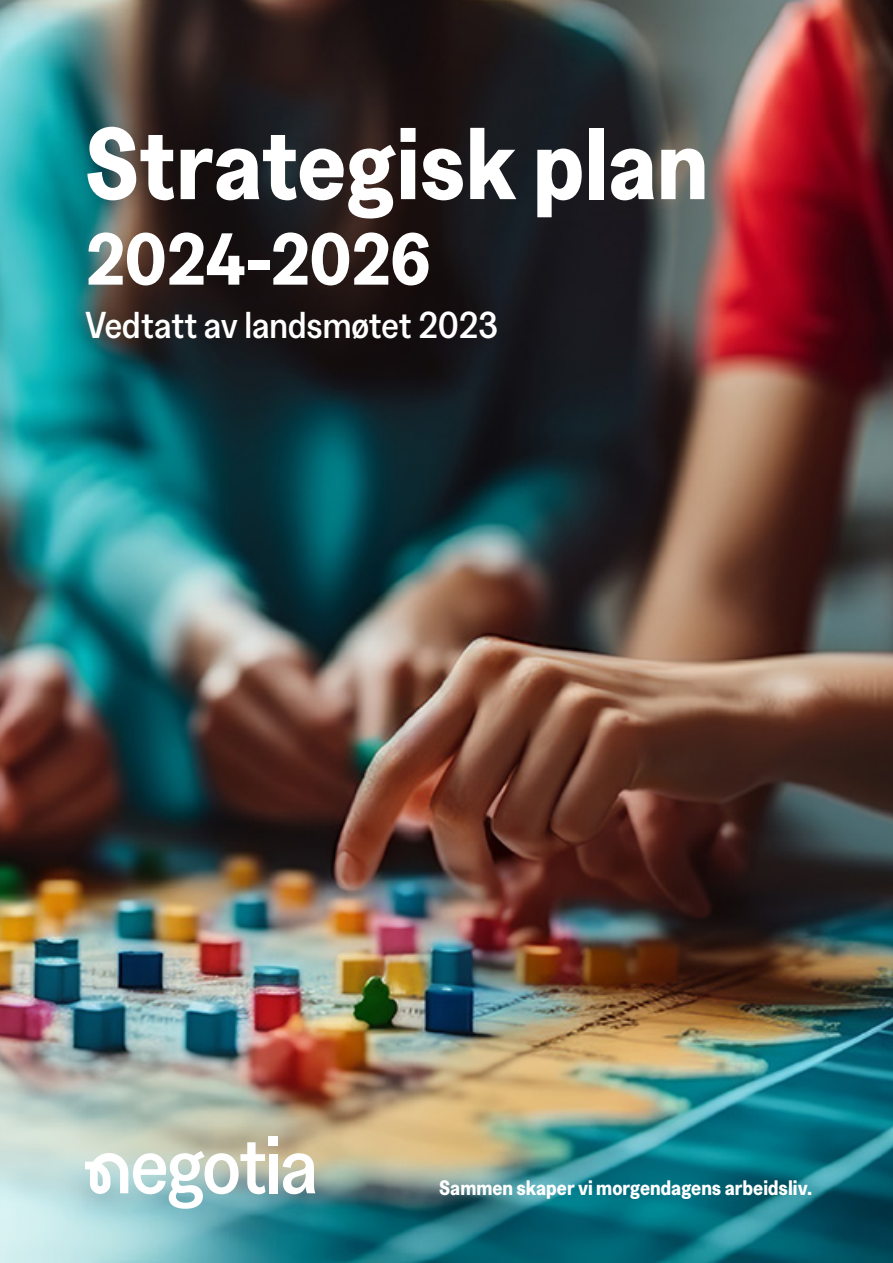
<style>
.page{position:relative;width:893px;height:1263px;background:#fff}
.page>*{position:absolute;margin:0;border:0;box-sizing:border-box;transform-origin:0 0}
.t1{font:700 102px "Greed";color:#fff}
.t2{font:700 73.5px "Greed";color:#fff}
.t3{font:500 37.5px "Greed";color:#fff}
.t4{font:700 21px "Greed";color:#fff}
</style>
<div class="page">
<img style="left:0;top:0;width:893px;height:1263px">
<div style="left:269px;top:1154px;width:9px;height:39px;background:#fff"></div>
<div style="left:269px;top:1136px;width:9px;height:9px;background:#fff"></div>
<svg style="left:283px;top:1153px;width:33px;height:41px"></svg>
<svg style="left:85px;top:1142px;width:180px;height:67px"></svg>
<h1 class="t1" style="left:85px;top:116px;width:625px">Strategisk plan</h1>
<h2 class="t2" style="left:85px;top:225px;width:347px">2024-2026</h2>
<h3 class="t3" style="left:85px;top:308px;width:415px">Vedtatt av landsmøtet 2023</h3>
<p class="t4" style="left:439px;top:1177px;width:374px">Sammen skaper vi morgendagens arbeidsliv.</p>
</div>
